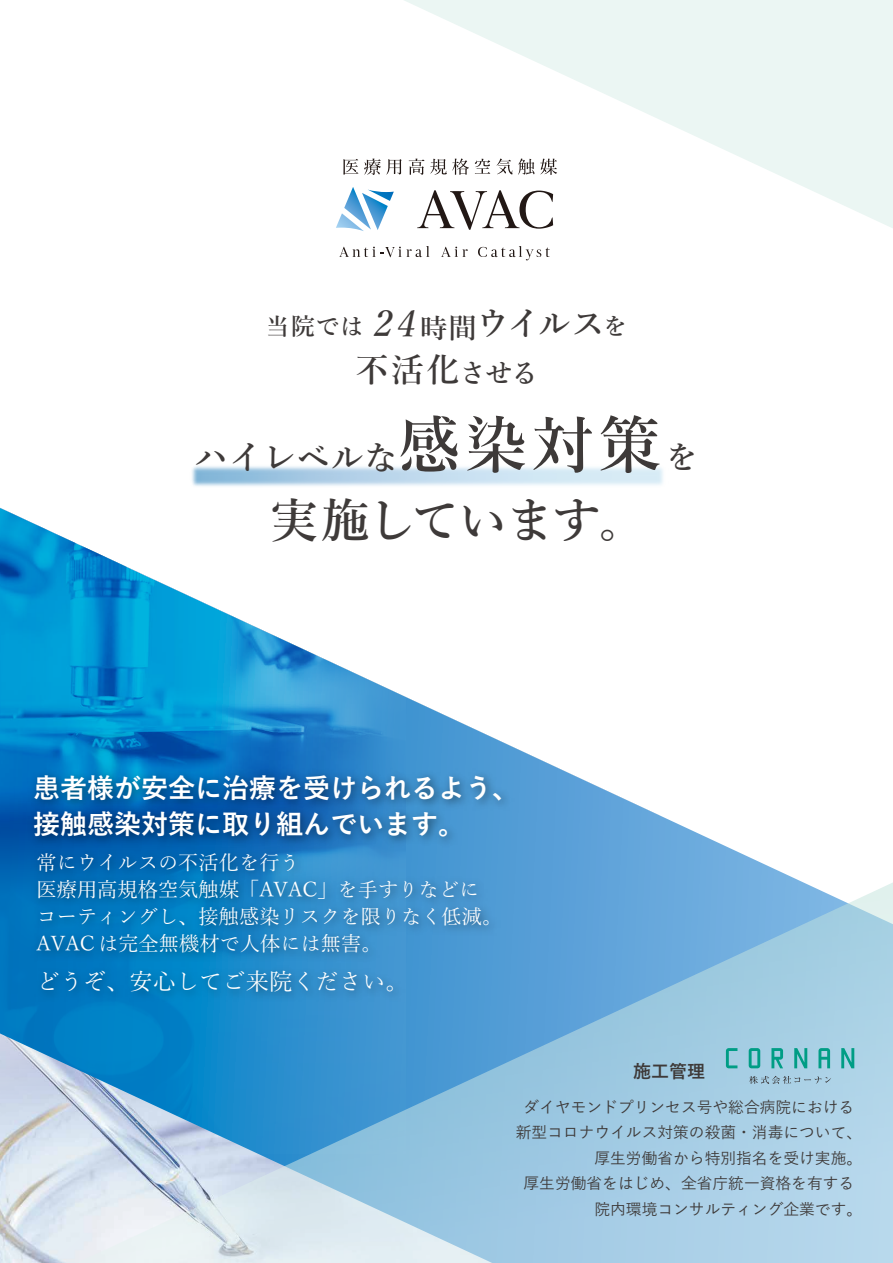
<style>
.page{position:relative;width:893px;height:1263px;background:#fff}
.page>*{position:absolute;margin:0;border:0;box-sizing:border-box;transform-origin:0 0}
.t1{font:600 48px "Yu Mincho";letter-spacing:-.025em;color:#3e3a39}
.t2{font:600 33.75px "Yu Mincho";color:#3e3a39}
.t3{font:600 33px "Yu Mincho";color:#3e3a39}
.t4{font:700 27px/36px "Yu Gothic";color:#fff}
.t5{font:600 23.55px "Yu Mincho";color:#3e3a39}
.t6{font:23.25px "Yu Mincho";color:#fff}
.t7{font:20.25px/27px "Yu Mincho";color:#fff}
.t8{font:700 18px "Yu Gothic";color:#3e3a39}
.t9{font:500 15.75px "Yu Gothic";color:#3e3a39}
.s1{font-size:36px}
.s2{font-size:27px}
.s3{font-size:33.38px}
.s4{font-size:62.25px}
.s5{font-size:31.5px}
</style>
<div class="page">
<svg style="left:406px;top:697px;width:274px;height:128px"></svg>
<img style="left:0;top:508px;width:406px;height:317px">
<svg style="left:0;top:825px;width:893px;height:438px;background:#8fc0e0"></svg>
<svg style="left:404px;top:0;width:489px;height:228px"></svg>
<img style="left:167px;top:466px;width:496px;height:44px">
<svg style="left:343px;top:159px;width:15px;height:16px"></svg>
<svg style="left:364px;top:158px;width:37px;height:17px"></svg>
<svg style="left:409px;top:159px;width:15px;height:16px"></svg>
<svg style="left:430px;top:158px;width:39px;height:17px"></svg>
<svg style="left:475px;top:159px;width:15px;height:15px"></svg>
<svg style="left:496px;top:158px;width:38px;height:17px"></svg>
<svg style="left:540px;top:159px;width:17px;height:16px"></svg>
<svg style="left:339px;top:246px;width:91px;height:11px"></svg>
<svg style="left:441px;top:247px;width:27px;height:10px"></svg>
<svg style="left:478px;top:246px;width:72px;height:14px"></svg>
<svg style="left:417px;top:190px;width:136px;height:40px"></svg>
<svg style="left:336px;top:187px;width:58px;height:44px"></svg>
<img style="left:26px;top:857px;width:481px;height:156px">
<svg style="left:726px;top:1048px;width:11px;height:20px"></svg>
<svg style="left:749px;top:1048px;width:11px;height:20px"></svg>
<svg style="left:771px;top:1048px;width:12px;height:20px"></svg>
<svg style="left:794px;top:1048px;width:13px;height:20px"></svg>
<svg style="left:818px;top:1048px;width:12px;height:20px"></svg>
<svg style="left:841px;top:1048px;width:13px;height:20px"></svg>
<svg style="left:749px;top:1076px;width:82px;height:8px"></svg>
<img style="left:23px;top:763px;width:498px;height:94px">
<h3 class="t5" style="left:266px;top:313px;width:363px">当院では <span class="s1">24</span><span class="s2">時間</span><span class="s3">ウイルス</span>を</h3>
<h3 class="t3" style="left:356px;top:352px;width:184px">不活化<span class="s2">させる</span></h3>
<h2 class="t2" style="left:195px;top:438px;width:504px">ハイレベルな<span class="s4">感染対策</span><span class="s5">を</span></h2>
<h1 class="t1" style="left:270px;top:494px;width:378px">実施しています。</h1>
<h3 class="t4" style="left:33px;top:770px;width:488px">患者様が安全に治療を受けられるよう、接触感染対策に取り組んでいます。</h3>
<p class="t7" style="left:37px;top:847px;width:467px">常にウイルスの不活化を行う<br>医療用高規格空気触媒「AVAC」を手すりなどにコーティングし、接触感染リスクを限りなく低減。<br>AVAC は完全無機材で人体には無害。</p>
<h3 class="t6" style="left:37px;top:959px;width:373px">どうぞ、安心してご来院ください。</h3>
<p class="t8" style="left:633px;top:1061px;width:73px">施工管理</p>
<p class="t9" style="left:523px;top:1092px;width:332px">ダイヤモンドプリンセス号や総合病院における</p>
<p class="t9" style="left:516px;top:1118px;width:348px">新型コロナウイルス対策の殺菌・消毒について、</p>
<p class="t9" style="left:594px;top:1143px;width:269px">厚生労働省から特別指名を受け実施。</p>
<p class="t9" style="left:523px;top:1169px;width:332px">厚生労働省をはじめ、全省庁統一資格を有する</p>
<p class="t9" style="left:594px;top:1194px;width:269px">院内環境コンサルティング企業です。</p>
</div>
